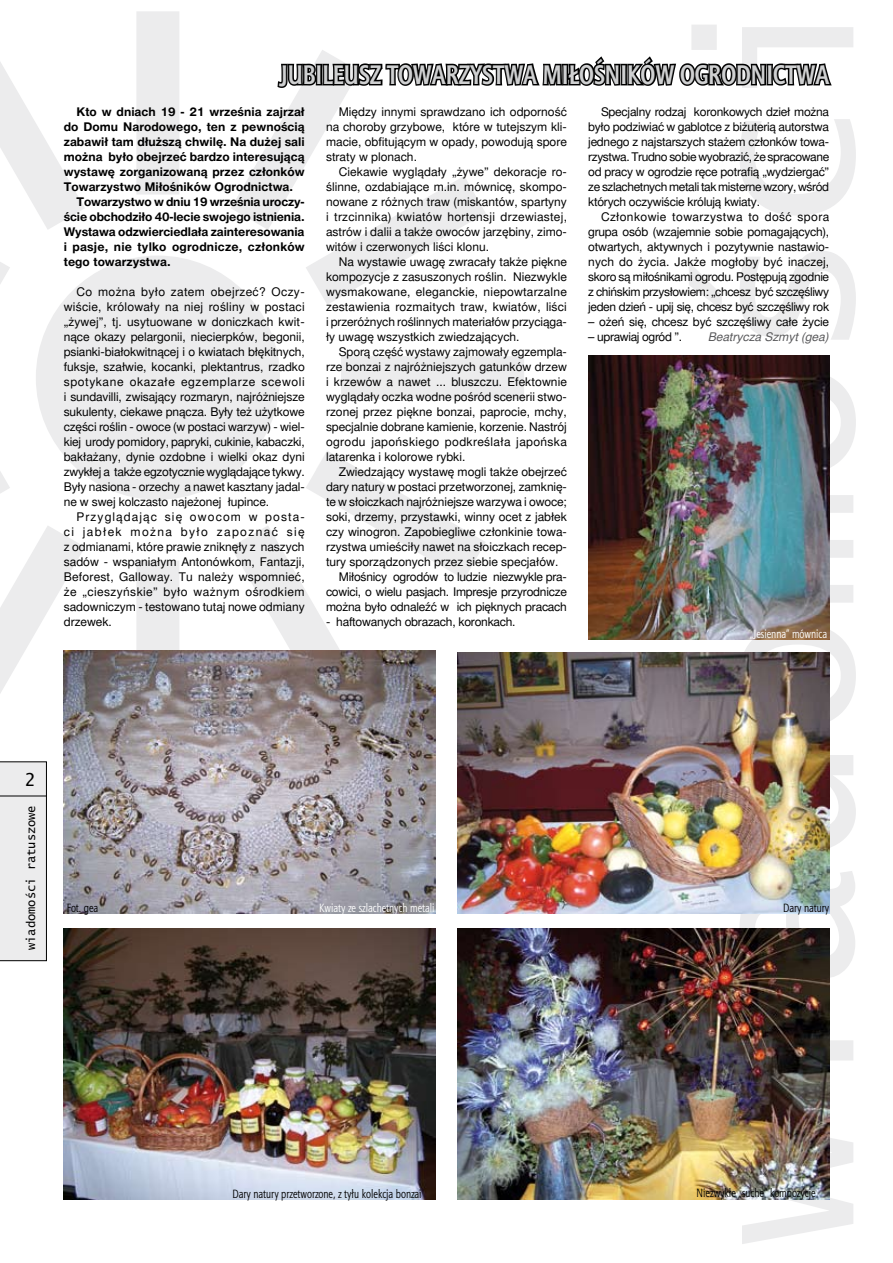
<style>
.page{position:relative;width:893px;height:1263px;background:#fff}
.page>*{position:absolute;margin:0;border:0;box-sizing:border-box;transform-origin:0 0}
.t1{font:700 27px "Aerton Cnd TTEFN";color:#cfd0d1}
.t2{font:12px/15px "Switzer TTEFN";letter-spacing:-.005em;color:#000;text-align:justify}
.t3{font:700 12px "Switzer TTEFN";color:#000}
.t4{font:12px "Aerton Cnd TTEFN";color:#000}
.t5{font:12px "Aerton Cnd TTEFN";color:#fff}
.t6{font:12px "Lucida Console";color:#000}
.t7{font:italic 12px "Switzer TTEFN";color:#58585a}
.t8{font:12px "Switzer TTEFN";letter-spacing:-.03em;color:#000}
</style>
<div class="page">
<div style="left:0;top:761px;width:47px;height:200px;background:#ececed"></div>
<hr style="left:0;top:796px;width:46px;height:1px;background:#000">
<svg style="left:0;top:11px;width:524px;height:733px"></svg>
<svg style="left:234px;top:35px;width:598px;height:138px"></svg>
<img style="left:64px;top:929px;width:372px;height:270px">
<img style="left:457px;top:928px;width:372px;height:271px">
<img style="left:457px;top:652px;width:372px;height:262px">
<img style="left:64px;top:651px;width:372px;height:263px">
<img style="left:588px;top:355px;width:241px;height:285px">
<h1 class="t1" style="left:280px;top:58px;width:551px">JUBILEUSZ TOWARZYSTWA MIŁOŚNIKÓW OGRODNICTWA</h1>
<p class="t3" style="left:77px;top:104px;width:230px">Kto w dniach 19 - 21 września zajrzał</p>
<p class="t3" style="left:64px;top:119px;width:242px">do Domu Narodowego, ten z pewnością</p>
<p class="t3" style="left:64px;top:134px;width:242px">zabawił tam dłuższą chwilę. Na dużej sali</p>
<p class="t3" style="left:64px;top:149px;width:242px">można było obejrzeć bardzo interesującą</p>
<p class="t3" style="left:64px;top:164px;width:242px">wystawę zorganizowaną przez członków</p>
<p class="t3" style="left:64px;top:179px;width:231px">Towarzystwo Miłośników Ogrodnictwa.</p>
<p class="t3" style="left:77px;top:194px;width:230px">Towarzystwo w dniu 19 września uroczy-</p>
<p class="t3" style="left:64px;top:209px;width:242px">ście obchodziło 40-lecie swojego istnienia.</p>
<p class="t3" style="left:64px;top:224px;width:242px">Wystawa odzwierciedlała zainteresowania</p>
<p class="t3" style="left:64px;top:239px;width:242px">i pasje, nie tylko ogrodnicze, członków</p>
<p class="t3" style="left:64px;top:254px;width:108px">tego towarzystwa.</p>
<p class="t2" style="left:64px;top:285px;width:243px;text-indent:13px">Co można było zatem obejrzeć? Oczy&shy;wiście, królowały na niej rośliny w postaci „żywej”, tj. usytuowane w doniczkach kwit&shy;nące okazy pelargonii, niecierpków, begonii, psianki-białokwitnącej i o kwiatach błękitnych, fuksje, szałwie, kocanki, plektantrus, rzadko spotykane okazałe egzemplarze scewoli i sundavilli, zwisający rozmaryn, najróżniejsze sukulenty, ciekawe pnącza. Były też użytkowe części roślin - owoce (w postaci warzyw) - wiel&shy;kiej urody pomidory, papryki, cukinie, kabaczki, bakłażany, dynie ozdobne i wielki okaz dyni zwykłej a także egzotycznie wyglądające tykwy.<br>Były nasiona - orzechy a nawet kasztany jadal&shy;ne w swej kolczasto najeżonej łupince.</p>
<p class="t2" style="left:64px;top:510px;width:242px;text-indent:13px">Przyglądając się owocom w posta&shy;ci jabłek można było zapoznać się z odmianami, które prawie zniknęły z naszych sadów - wspaniałym Antonówkom, Fantazji, Beforest, Galloway. Tu należy wspomnieć, że „cieszyńskie” było ważnym ośrodkiem sadowniczym - testowano tutaj nowe odmiany drzewek.</p>
<p class="t2" style="left:588px;top:105px;width:243px;text-indent:13px">Specjalny rodzaj koronkowych dzieł można było podziwiać w gablotce z biżuterią autorstwa jednego z najstarszych stażem członków towa&shy;rzystwa. Trudno sobie wyobrazić, że spracowane od pracy w ogrodzie ręce potrafią „wydziergać” ze szlachetnych metali tak misterne wzory, wśród których oczywiście królują kwiaty.</p>
<p class="t2" style="left:588px;top:210px;width:243px;text-indent:13px">Członkowie towarzystwa to dość spora grupa osób (wzajemnie sobie pomagających), otwartych, aktywnych i pozytywnie nastawio&shy;nych do życia. Jakże mogłoby być inaczej, skoro są miłośnikami ogrodu. Postępują zgodnie z chińskim przysłowiem: „chcesz być szczęśliwy jeden dzień - upij się, chcesz być szczęśliwy rok</p>
<p class="t2" style="left:588px;top:315px;width:242px">– ożeń się, chcesz być szczęśliwy całe życie</p>
<p class="t8" style="left:588px;top:330px;width:95px">– uprawiaj ogród ”.</p>
<p class="t7" style="left:708px;top:330px;width:122px">Beatrycza Szmyt (gea)</p>
<p class="t2" style="left:326px;top:105px;width:242px;text-indent:13px">Między innymi sprawdzano ich odporność na choroby grzybowe, które w tutejszym kli&shy;macie, obfitującym w opady, powodują spore straty w plonach.</p>
<p class="t2" style="left:326px;top:165px;width:243px;text-indent:13px">Ciekawie wyglądały „żywe” dekoracje ro&shy;ślinne, ozdabiające m.in. mównicę, skompo&shy;nowane z różnych traw (miskantów, spartyny i trzcinnika) kwiatów hortensji drzewiastej, astrów i dalii a także owoców jarzębiny, zimo&shy;witów i czerwonych liści klonu.</p>
<p class="t2" style="left:326px;top:255px;width:242px;text-indent:13px">Na wystawie uwagę zwracały także piękne kompozycje z zasuszonych roślin. Niezwykle wysmakowane, eleganckie, niepowtarzalne zestawienia rozmaitych traw, kwiatów, liści i przeróżnych roślinnych materiałów przyciąga&shy;ły uwagę wszystkich zwiedzających.</p>
<p class="t2" style="left:326px;top:345px;width:242px;text-indent:13px">Sporą część wystawy zajmowały egzempla&shy;rze bonzai z najróżniejszych gatunków drzew i krzewów a nawet ... bluszczu. Efektownie wyglądały oczka wodne pośród scenerii stwo&shy;rzonej przez piękne bonzai, paprocie, mchy, specjalnie dobrane kamienie, korzenie. Nastrój ogrodu japońskiego podkreślała japońska latarenka i kolorowe rybki.</p>
<p class="t2" style="left:339px;top:465px;width:230px">Zwiedzający wystawę mogli także obejrzeć</p>
<p class="t2" style="left:326px;top:480px;width:242px">dary natury w postaci przetworzonej, zamknię-</p>
<p class="t2" style="left:326px;top:495px;width:242px">te w słoiczkach najróżniejsze warzywa i owoce;</p>
<p class="t2" style="left:326px;top:510px;width:242px">soki, drzemy, przystawki, winny ocet z jabłek</p>
<p class="t2" style="left:326px;top:525px;width:242px">czy winogron. Zapobiegliwe członkinie towa-</p>
<p class="t2" style="left:326px;top:540px;width:242px">rzystwa umieściły nawet na słoiczkach recep-</p>
<p class="t2" style="left:326px;top:555px;width:234px">tury sporządzonych przez siebie specjałów.</p>
<p class="t2" style="left:339px;top:570px;width:230px">Miłośnicy ogrodów to ludzie niezwykle pra-</p>
<p class="t2" style="left:326px;top:585px;width:242px">cowici, o wielu pasjach. Impresje przyrodnicze</p>
<p class="t2" style="left:326px;top:600px;width:242px">można było odnaleźć w ich pięknych pracach</p>
<p class="t2" style="left:326px;top:615px;width:191px">- haftowanych obrazach, koronkach.</p>
<p class="t5" style="left:750px;top:627px;width:79px">„Jesienna” mównica</p>
<p class="t6" style="left:26px;top:950px;width:146px;rotate:-90deg">wiadomości ratuszowe</p>
<p class="t4" style="left:67px;top:901px;width:33px">Fot. gea</p>
<p class="t5" style="left:319px;top:900px;width:117px">Kwiaty ze szlachetnych metali</p>
<p class="t4" style="left:783px;top:901px;width:48px">Dary natury</p>
<p class="t4" style="left:233px;top:1187px;width:191px">Dary natury przetworzone, z tyłu kolekcja bonzai</p>
<p class="t4" style="left:697px;top:1186px;width:121px">Niezwykłe „suche” kompozycje</p>
</div>
